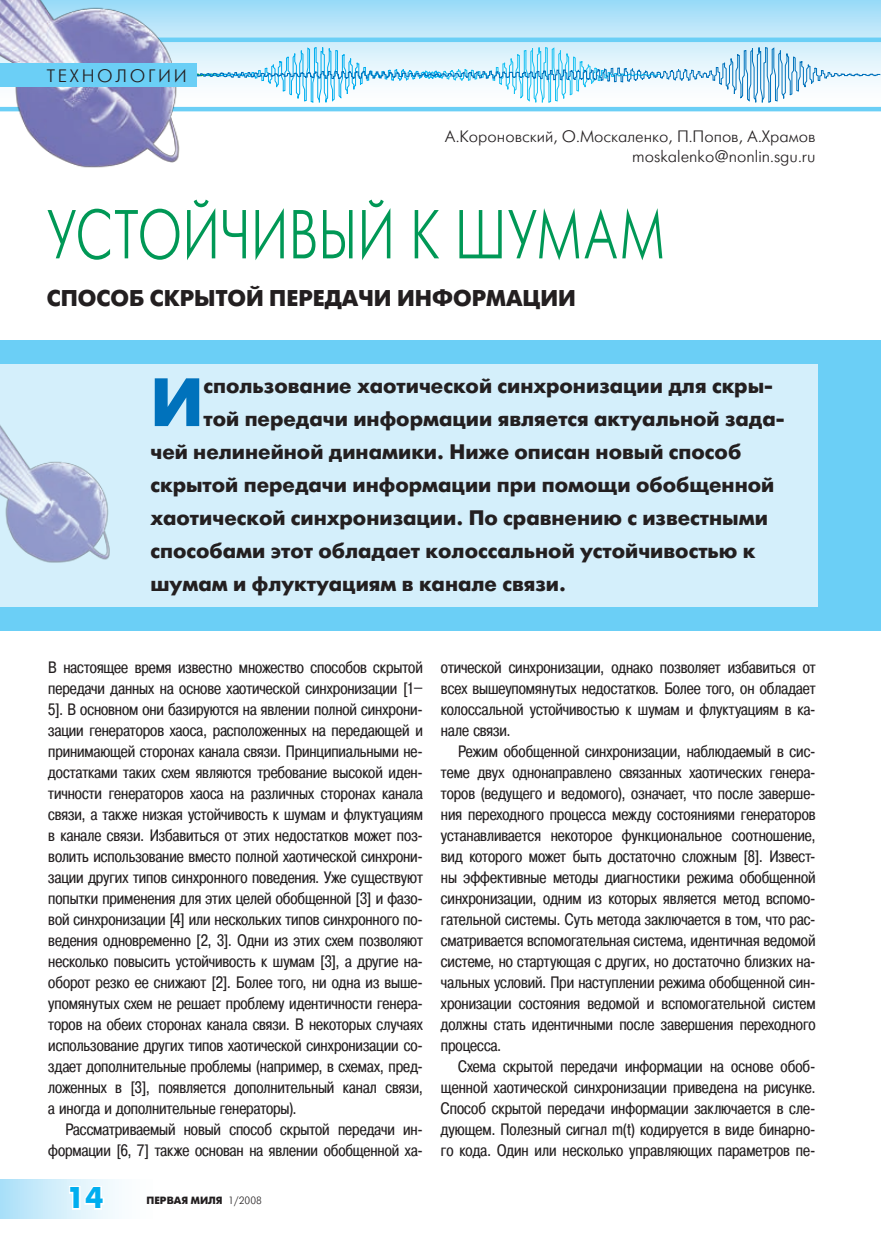
<style>
.page{position:relative;width:881px;height:1234px;background:#fff}
.page>*{position:absolute;margin:0;border:0;box-sizing:border-box;transform-origin:0 0}
.t1{font:69px "Futuris C";letter-spacing:.01em;color:#009856;scale:.75 1}
.t2{font:700 68.1px "Futuris C";color:#0072bc}
.t3{font:700 30px "Futuris C";color:#00aeef}
.t4{font:700 22.8px "Futuris C";color:#231f20}
.t5{font:700 21px "Futuris C";color:#231f20}
.t6{font:18px "Futuris C";letter-spacing:.15em;color:#231f20}
.t7{font:16.5px/21px "Pragmatica Cond C";color:#231f20;text-align:justify}
.t8{font:16.5px/19.8px "Futuris Light C";color:#231f20;text-align:right}
.t9{font:700 10.5px "Futuris C";color:#231f20}
.s1{font-weight:400}
</style>
<div class="page">
<div style="left:0;top:1178px;width:159px;height:40px;background:linear-gradient(to right,#b0e2f9,#fff)"></div>
<svg style="left:67px;top:1180px;width:39px;height:30px"></svg>
<svg style="left:185px;top:0;width:695px;height:107px;background:#b9e5f9"></svg>
<div style="left:0;top:340px;width:880px;height:279px;background:#6bcff6"></div>
<div style="left:0;top:364px;width:816px;height:257px;background:#d4effb"></div>
<img style="left:0;top:425px;width:110px;height:138px">
<div style="left:0;top:606px;width:880px;height:24px;background:#6bcff6"></div>
<hr style="left:0;top:38px;width:880px;height:4px;background:#6bcff6">
<hr style="left:0;top:107px;width:880px;height:4px;background:#6bcff6">
<svg style="left:185px;top:47px;width:695px;height:56px"></svg>
<img style="left:0;top:0;width:185px;height:168px">
<div style="left:0;top:63px;width:196px;height:24px;background:#6bcff6"></div>
<p class="t6" style="left:47px;top:66px;width:142px">технологии</p>
<p class="t8" style="left:445px;top:127px;width:372px">А.Короновский, О.Москаленко, П.Попов, А.Храмов moskalenko@nonlin.sgu.ru</p>
<h1 class="t1" style="left:47px;top:199px;width:824px">устойчивый к шумам</h1>
<h3 class="t4" style="left:47px;top:285px;width:237px">способ скрытой пере</h3>
<h3 class="t4" style="left:325px;top:285px;width:165px">дачи информа</h3>
<h3 class="t4" style="left:522px;top:285px;width:36px">ции</h3>
<h2 class="t2" style="left:150px;top:364px;width:55px">И</h2>
<p class="t5" style="left:203px;top:374px;width:570px">спользование хаотической синхронизации для скры-</p>
<p class="t5" style="left:203px;top:407px;width:582px">той передачи информации является актуальной зада-</p>
<p class="t5" style="left:150px;top:440px;width:592px">чей нелинейной динамики. Ниже описан новый способ</p>
<p class="t5" style="left:150px;top:473px;width:625px">скрытой передачи информации при помощи обобщенной</p>
<p class="t5" style="left:150px;top:506px;width:619px">хаотической синхронизации. По сравнению с известными</p>
<p class="t5" style="left:150px;top:539px;width:606px">способами этот обладает колоссальной устойчивостью к</p>
<p class="t5" style="left:150px;top:572px;width:417px">шумам и флуктуациям в канале связи.</p>
<p class="t7" style="left:48px;top:656px;width:376px">В настоящее время известно множество способов скрытой передачи данных на основе хаотической синхронизации [1– 5]. В основном они базируются на явлении полной синхрони&shy;зации генераторов хаоса, расположенных на передающей и принимающей сторонах канала связи. Принципиальными не&shy;достатками таких схем являются требование высокой иден&shy;тичности генераторов хаоса на различных сторонах канала связи, а также низкая устойчивость к шумам и флуктуациям в канале связи. Избавиться от этих недостатков может поз&shy;волить использование вместо полной хаотической синхрони&shy;зации других типов синхронного поведения. Уже существуют попытки применения для этих целей обобщенной [3] и фазо&shy;вой синхронизации [4] или нескольких типов синхронного по&shy;ведения одновременно [2, 3]. Одни из этих схем позволяют несколько повысить устойчивость к шумам [3], а другие на&shy;оборот резко ее снижают [2]. Более того, ни одна из выше&shy;упомянутых схем не решает проблему идентичности генера&shy;торов на обеих сторонах канала связи. В некоторых случаях использование других типов хаотической синхронизации со&shy;здает дополнительные проблемы (например, в схемах, пред&shy;ложенных в [3], появляется дополнительный канал связи, а иногда и дополнительные генераторы).</p>
<p class="t7" style="left:48px;top:1118px;width:376px;text-align:right">Рассматриваемый новый способ скрытой передачи ин&shy;формации [6, 7] также основан на явлении обобщенной ха-</p>
<h3 class="t3" style="left:66px;top:1180px;width:39px">14</h3>
<p class="t9" style="left:146px;top:1194px;width:117px">ПЕРВАЯ МИЛЯ <span class="s1">1/2008</span></p>
<p class="t7" style="left:441px;top:656px;width:376px">отической синхронизации, однако позволяет избавиться от всех вышеупомянутых недостатков. Более того, он обладает колоссальной устойчивостью к шумам и флуктуациям в ка&shy;нале связи.</p>
<p class="t7" style="left:441px;top:740px;width:376px;text-indent:17px">Режим обобщенной синхронизации, наблюдаемый в сис&shy;теме двух однонаправлено связанных хаотических генера&shy;торов (ведущего и ведомого), означает, что после заверше&shy;ния переходного процесса между состояниями генераторов устанавливается некоторое функциональное соотношение, вид которого может быть достаточно сложным [8]. Извест&shy;ны эффективные методы диагностики режима обобщенной синхронизации, одним из которых является метод вспомо&shy;гательной системы. Суть метода заключается в том, что рас&shy;сматривается вспомогательная система, идентичная ведомой системе, но стартующая с других, но достаточно близких на&shy;чальных условий. При наступлении режима обобщенной син&shy;хронизации состояния ведомой и вспомогательной систем должны стать идентичными после завершения переходного процесса.</p>
<p class="t7" style="left:441px;top:1055px;width:376px;text-indent:17px">Схема скрытой передачи информации на основе обоб&shy;щенной хаотической синхронизации приведена на рисунке.<br>Способ скрытой передачи информации заключается в сле&shy;дующем. Полезный сигнал m(t) кодируется в виде бинарно&shy;го кода. Один или несколько управляющих параметров пе-</p>
</div>
